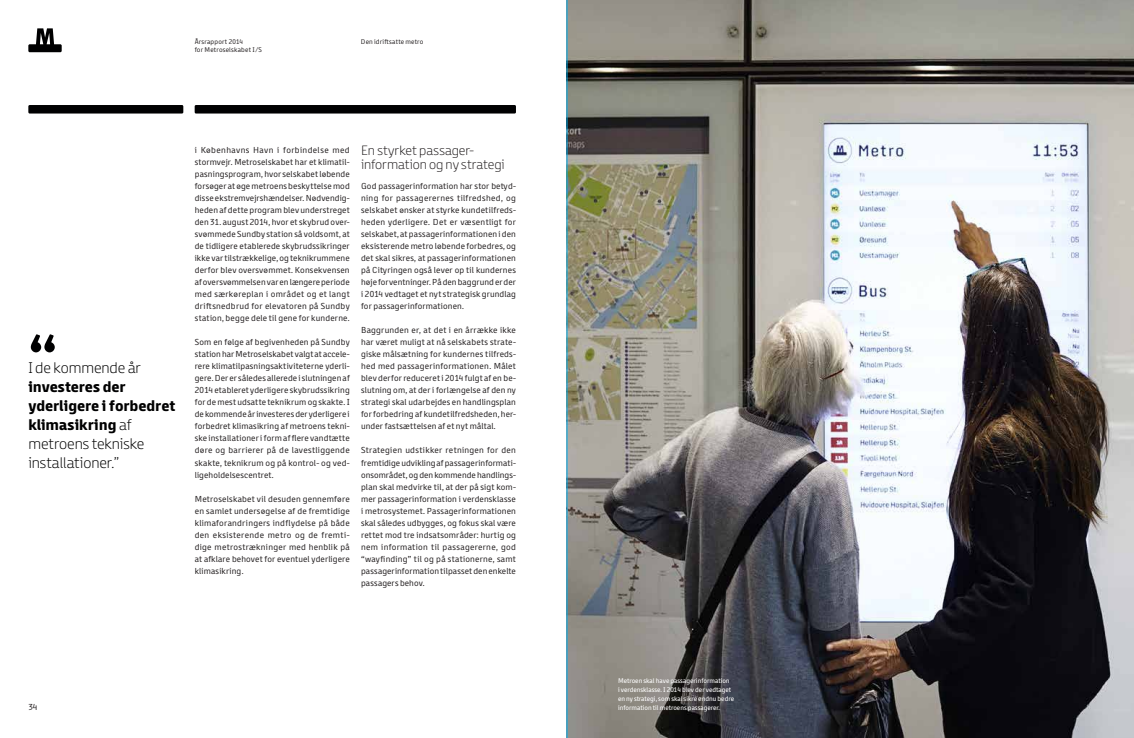
<style>
.page{position:relative;width:1134px;height:738px;background:#fff}
.page>*{position:absolute;margin:0;border:0;box-sizing:border-box;transform-origin:0 0}
.t1{font:700 59px "Metro";color:#000001}
.t2{font:700 16px/19px "Metro";color:#000001}
.t3{font:300 16px "Metro";letter-spacing:-.005em;color:#000001}
.t4{font:300 14px/14px "Metro";letter-spacing:-.005em;color:#231f20}
.t5{font:9px/12px "Metro";letter-spacing:.015em;color:#231f20;text-align:justify}
.t6{font:500 7px/9px "Metro";color:#fff}
.t7{font:7px/8.3px "Metro";letter-spacing:.025em;color:#231f20}
.s1{font-weight:300}
</style>
<div class="page">
<img style="left:567px;top:0;width:567px;height:737px">
<svg style="left:28px;top:28px;width:34px;height:24px"></svg>
<div style="left:28px;top:105px;width:155px;height:8px;background:#000001"></div>
<div style="left:195px;top:105px;width:321px;height:8px;background:#000001"></div>
<hr style="left:566px;top:0;width:1px;height:737px;background:#00aeef">
<p class="t7" style="left:195px;top:37px;width:69px">Årsrapport 2014<br>for Metroselskabet I/S</p>
<p class="t7" style="left:361px;top:37px;width:64px">Den idriftsatte metro</p>
<h1 class="t1" style="left:28px;top:318px;width:30px">“</h1>
<h2 class="t3" style="left:28px;top:357px;width:114px">I de kommende år</h2>
<h2 class="t2" style="left:28px;top:376px;width:148px">investeres der yderligere i forbedret klimasikring <span class="s1">af metroens tekniske installationer.”</span></h2>
<p class="t5" style="left:195px;top:144px;width:156px">i Københavns Havn i forbindelse med stormvejr. Metroselskabet har et klimatil&shy;pasningsprogram, hvor selskabet løbende forsøger at øge metroens beskyttelse mod disse ekstremvejrshændelser. Nødvendig&shy;heden af dette program blev understreget den 31. august 2014, hvor et skybrud over&shy;svømmede Sundby station så voldsomt, at de tidligere etablerede skybrudssikringer ikke var tilstrækkelige, og teknikrummene derfor blev oversvømmet. Konsekvensen af oversvømmelsen var en længere periode med særkøreplan i området og et langt driftsnedbrud for elevatoren på Sundby station, begge dele til gene for kunderne.</p>
<p class="t5" style="left:195px;top:336px;width:156px">Som en følge af begivenheden på Sundby station har Metroselskabet valgt at accele&shy;rere klimatilpasningsaktiviteterne yderli&shy;gere. Der er således allerede i slutningen af 2014 etableret yderligere skybrudssikring for de mest udsatte teknikrum og skakte. I de kommende år investeres der yderligere i forbedret klimasikring af metroens tekni&shy;ske installationer i form af flere vandtætte døre og barrierer på de lavestliggende skakte, teknikrum og på kontrol- og ved&shy;ligeholdelsescentret.</p>
<p class="t5" style="left:195px;top:492px;width:156px">Metroselskabet vil desuden gennemføre en samlet undersøgelse af de fremtidige klimaforandringers indflydelse på både den eksisterende metro og de fremti&shy;dige metrostrækninger med henblik på at afklare behovet for eventuel yderligere klimasikring.</p>
<h3 class="t4" style="left:361px;top:143px;width:145px">En styrket passager&shy;information og ny strategi</h3>
<p class="t5" style="left:361px;top:180px;width:156px">God passagerinformation har stor betyd&shy;ning for passagerernes tilfredshed, og selskabet ønsker at styrke kundetilfreds&shy;heden yderligere. Det er væsentligt for selskabet, at passagerinformationen i den eksisterende metro løbende forbedres, og det skal sikres, at passagerinformationen på Cityringen også lever op til kundernes høje forventninger. På den baggrund er der i 2014 vedtaget et nyt strategisk grundlag for passagerinformationen.</p>
<p class="t5" style="left:361px;top:324px;width:156px">Baggrunden er, at det i en årrække ikke har været muligt at nå selskabets strate&shy;giske målsætning for kundernes tilfreds&shy;hed med passagerinformationen. Målet blev derfor reduceret i 2014 fulgt af en be&shy;slutning om, at der i forlængelse af den ny strategi skal udarbejdes en handlingsplan for forbedring af kundetilfredsheden, her&shy;under fastsættelsen af et nyt måltal.</p>
<p class="t5" style="left:361px;top:444px;width:156px">Strategien udstikker retningen for den fremtidige udvikling af passagerinformati&shy;onsområdet, og den kommende handlings&shy;plan skal medvirke til, at der på sigt kom&shy;mer passagerinformation i verdensklasse i metrosystemet. Passagerinformationen skal således udbygges, og fokus skal være rettet mod tre indsatsområder: hurtig og nem information til passagererne, god “wayfinding” til og på stationerne, samt passagerinformation tilpasset den enkelte passagers behov.</p>
<p class="t5" style="left:28px;top:700px;width:10px">34</p>
<p class="t6" style="left:618px;top:675px;width:118px">Metroen skal have passagerinformation<br>i verdensklasse. I 2014 blev der vedtaget en ny strategi, som skal sikre endnu bedre information til metroens passagerer.</p>
</div>
